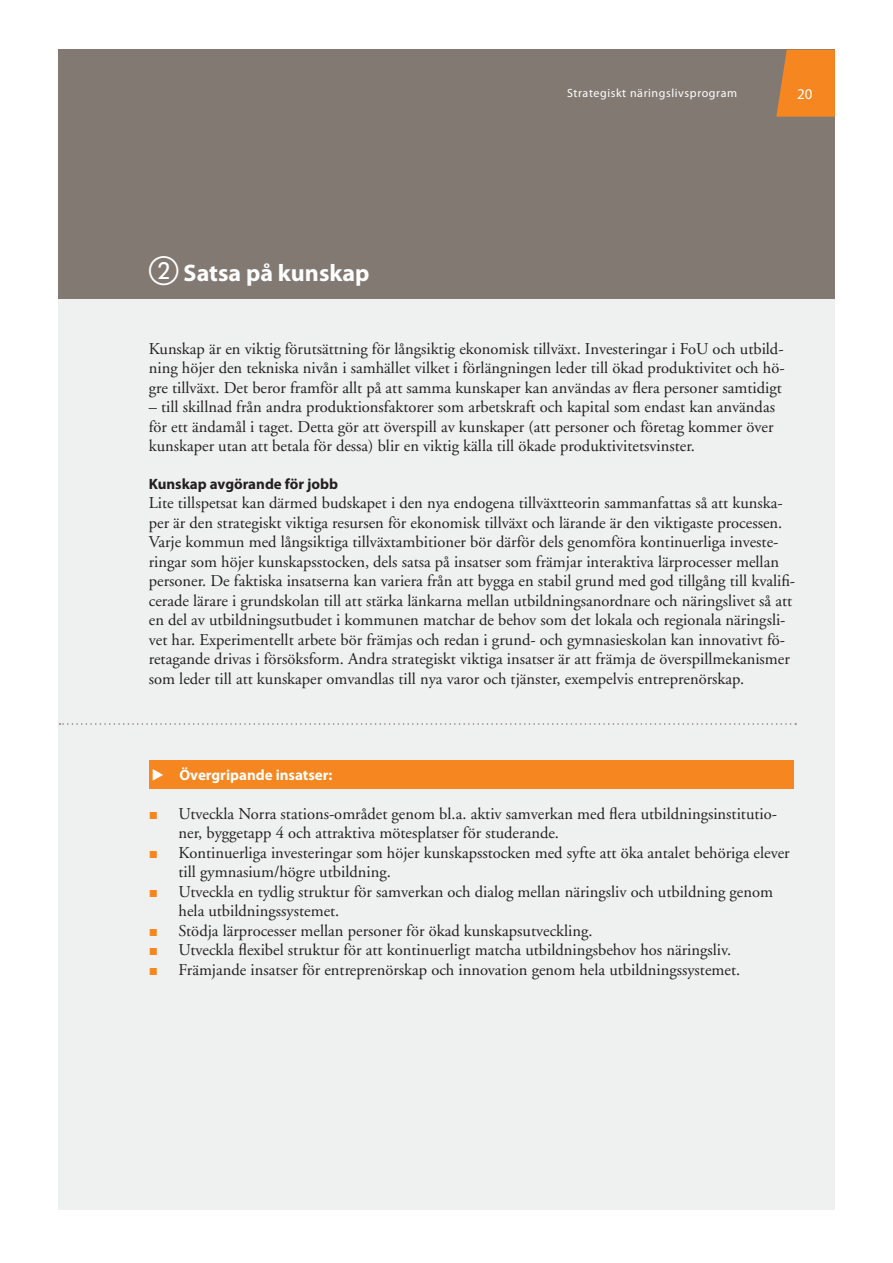
<style>
.page{position:relative;width:893px;height:1263px;background:#fff}
.page>*{position:absolute;margin:0;border:0;box-sizing:border-box;transform-origin:0 0}
.t1{font:700 24px "Myriad Pro";color:#fff}
.t2{font:16.5px/19.5px "Adobe Garamond";color:#231f20;text-align:justify}
.t3{font:700 15px "Myriad Pro";color:#231f20}
.t4{font:700 15px "Myriad Pro";color:#fff}
.t5{font:15px "Myriad Pro";color:#fff}
.t6{font:12px "Myriad Pro";letter-spacing:.05em;color:#fff}
.s1{font-family:"European Pi Three";font-weight:400}
</style>
<div class="page">
<div style="left:58px;top:50px;width:777px;height:249px;background:#827973"></div>
<svg style="left:776px;top:50px;width:59px;height:67px;background:#ea8427"></svg>
<div style="left:58px;top:299px;width:777px;height:911px;background:#eff0f0"></div>
<svg style="left:59px;top:723px;width:737px;height:2px"></svg>
<div style="left:149px;top:761px;width:645px;height:28px;background:#f6861f"></div>
<h1 class="t1" style="left:184px;top:264px;width:187px">Satsa på kunskap</h1>
<p class="t6" style="left:567px;top:88px;width:172px">Strategiskt näringslivsprogram</p>
<p class="t5" style="left:797px;top:89px;width:17px">20</p>
<p class="t2" style="left:149px;top:340px;width:637px">Kunskap är en viktig förutsättning för långsiktig ekonomisk tillväxt. Investeringar i FoU och utbild&shy;ning höjer den tekniska nivån i samhället vilket i förlängningen leder till ökad produktivitet och hö&shy;gre tillväxt. Det beror framför allt på att samma kunskaper kan användas av flera personer samtidigt</p>
<p class="t2" style="left:149px;top:399px;width:628px">– till skillnad från andra produktionsfaktorer som arbetskraft och kapital som endast kan användas för ett ändamål i taget. Detta gör att överspill av kunskaper (att personer och företag kommer över kunskaper utan att betala för dessa) blir en viktig källa till ökade produktivitetsvinster.</p>
<p class="t3" style="left:149px;top:478px;width:191px">Kunskap avgörande för jobb</p>
<p class="t2" style="left:149px;top:495px;width:648px;text-align:left">Lite tillspetsat kan därmed budskapet i den nya endogena tillväxtteorin sammanfattas så att kunska&shy;per är den strategiskt viktiga resursen för ekonomisk tillväxt och lärande är den viktigaste processen.<br>Varje kommun med långsiktiga tillväxtambitioner bör därför dels genomföra kontinuerliga investe&shy;ringar som höjer kunskapsstocken, dels satsa på insatser som främjar interaktiva lärprocesser mellan personer. De faktiska insatserna kan variera från att bygga en stabil grund med god tillgång till kvalifi&shy;cerade lärare i grundskolan till att stärka länkarna mellan utbildningsanordnare och näringslivet så att en del av utbildningsutbudet i kommunen matchar de behov som det lokala och regionala näringsli&shy;vet har. Experimentellt arbete bör främjas och redan i grund- och gymnasieskolan kan innovativt fö&shy;retagande drivas i försöksform. Andra strategiskt viktiga insatser är att främja de överspillmekanismer som leder till att kunskaper omvandlas till nya varor och tjänster, exempelvis entreprenörskap.</p>
<p class="t4" style="left:152px;top:769px;width:182px"><span class="s1">-</span> Övergripande insatser:</p>
<p class="t2" style="left:179px;top:805px;width:613px;text-align:left">Utveckla Norra stations-området genom bl.a. aktiv samverkan med flera utbildningsinstitutio&shy;ner, byggetapp 4 och attraktiva mötesplatser för studerande.<br>Kontinuerliga investeringar som höjer kunskapsstocken med syfte att öka antalet behöriga elever till gymnasium/högre utbildning.<br>Utveckla en tydlig struktur för samverkan och dialog mellan näringsliv och utbildning genom hela utbildningssystemet.<br>Stödja lärprocesser mellan personer för ökad kunskapsutveckling.<br>Utveckla flexibel struktur för att kontinuerligt matcha utbildningsbehov hos näringsliv.<br>Främjande insatser för entreprenörskap och innovation genom hela utbildningssystemet.</p>
</div>
